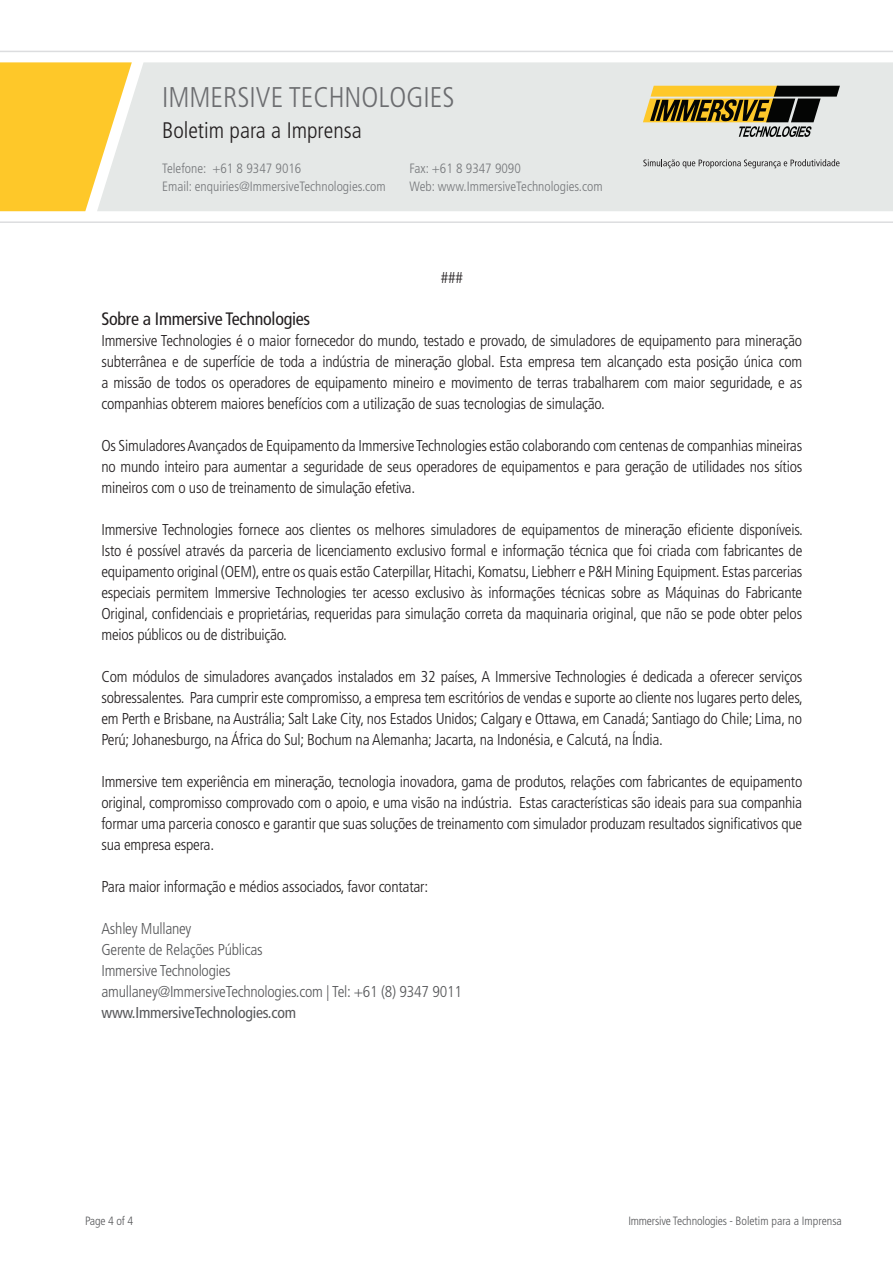
<style>
.page{position:relative;width:893px;height:1263px;background:#fff}
.page>*{position:absolute;margin:0;border:0;box-sizing:border-box;transform-origin:0 0}
.t1{font:300 condensed 28.5px "Frutiger LT Std";color:#6c6d70}
.t2{font:300 condensed 22.5px "Frutiger LT Std";color:#231f20}
.t3{font:condensed 18px "Frutiger LT Std";letter-spacing:-.015em;color:#231f20}
.t4{font:300 condensed 15.75px/21px "Frutiger LT Std";letter-spacing:-.015em;color:#231f20;text-align:justify}
.t5{font:300 condensed 15.75px/21px "Frutiger LT Std";letter-spacing:-.015em;color:#57585a}
.t6{font:condensed 15.75px "Frutiger LT Std";letter-spacing:-.015em;color:#57585a}
.t7{font:300 condensed 13.5px "Frutiger LT Std";color:#76787b}
.t8{font:300 condensed 12px "Frutiger LT Std";letter-spacing:-.015em;color:#57585a}
</style>
<div class="page">
<div style="left:0;top:62px;width:97px;height:149px;background:#fec829"></div>
<div style="left:97px;top:62px;width:796px;height:149px;background:#e5e8e7"></div>
<hr style="left:0;top:51px;width:893px;height:1px;background:#dcdddf">
<hr style="left:0;top:221px;width:893px;height:2px;background:#dcdddf">
<svg style="left:643px;top:86px;width:197px;height:51px;background:#9b8d61"></svg>
<svg style="left:643px;top:159px;width:196px;height:9px;background:#b9baba"></svg>
<h1 class="t1" style="left:162px;top:81px;width:294px">IMMERSIVE TECHNOLOGIES</h1>
<h2 class="t2" style="left:162px;top:118px;width:201px">Boletim para a Imprensa</h2>
<p class="t7" style="left:162px;top:161px;width:141px">Telefone: +61 8 9347 9016</p>
<p class="t7" style="left:410px;top:161px;width:113px">Fax: +61 8 9347 9090</p>
<p class="t7" style="left:162px;top:179px;width:225px">Email: enquiries@ImmersiveTechnologies.com</p>
<p class="t7" style="left:410px;top:179px;width:194px">Web: www.ImmersiveTechnologies.com</p>
<h2 class="t2" style="left:162px;top:118px;width:121px">Media Rele se</h2>
<p class="t7" style="left:162px;top:161px;width:131px">Phone: +61 8 9347 9016</p>
<p class="t4" style="left:441px;top:267px;width:24px">###</p>
<p class="t3" style="left:101px;top:308px;width:210px">Sobre a Immersive Technologies</p>
<p class="t4" style="left:101px;top:330px;width:702px">Immersive Technologies é o maior fornecedor do mundo, testado e provado, de simuladores de equipamento para mineração subterrânea e de superfície de toda a indústria de mineração global. Esta empresa tem alcançado esta posição única com a missão de todos os operadores de equipamento mineiro e movimento de terras trabalharem com maior seguridade, e as companhias obterem maiores benefícios com a utilização de suas tecnologias de simulação.</p>
<p class="t4" style="left:101px;top:435px;width:702px">Os Simuladores Avançados de Equipamento da Immersive Technologies estão colaborando com centenas de companhias mineiras no mundo inteiro para aumentar a seguridade de seus operadores de equipamentos e para geração de utilidades nos sítios mineiros com o uso de treinamento de simulação efetiva.</p>
<p class="t4" style="left:101px;top:519px;width:703px">Immersive Technologies fornece aos clientes os melhores simuladores de equipamentos de mineração eficiente disponíveis.<br>Isto é possível através da parceria de licenciamento exclusivo formal e informação técnica que foi criada com fabricantes de equipamento original (OEM), entre os quais estão Caterpillar, Hitachi, Komatsu, Liebherr e P&amp;H Mining Equipment. Estas parcerias especiais permitem Immersive Technologies ter acesso exclusivo às informações técnicas sobre as Máquinas do Fabricante Original, confidenciais e proprietárias, requeridas para simulação correta da maquinaria original, que não se pode obter pelos meios públicos ou de distribuição.</p>
<p class="t4" style="left:101px;top:666px;width:703px">Com módulos de simuladores avançados instalados em 32 países, A Immersive Technologies é dedicada a oferecer serviços sobressalentes. Para cumprir este compromisso, a empresa tem escritórios de vendas e suporte ao cliente nos lugares perto deles, em Perth e Brisbane, na Austrália; Salt Lake City, nos Estados Unidos; Calgary e Ottawa, em Canadá; Santiago do Chile; Lima, no Perú; Johanesburgo, na África do Sul; Bochum na Alemanha; Jacarta, na Indonésia, e Calcutá, na Índia.</p>
<p class="t4" style="left:101px;top:771px;width:702px">Immersive tem experiência em mineração, tecnologia inovadora, gama de produtos, relações com fabricantes de equipamento original, compromisso comprovado com o apoio, e uma visão na indústria. Estas características são ideais para sua companhia formar uma parceria conosco e garantir que suas soluções de treinamento com simulador produzam resultados significativos que sua empresa espera.</p>
<p class="t4" style="left:101px;top:876px;width:328px">Para maior informação e médios associados, favor contatar:</p>
<p class="t5" style="left:101px;top:918px;width:362px">Ashley Mullaney<br>Gerente de Relações Públicas<br>Immersive Technologies<br>amullaney@ImmersiveTechnologies.com | Tel: +61 (8) 9347 9011</p>
<p class="t6" style="left:101px;top:1003px;width:196px">www.ImmersiveTechnologies.com</p>
<p class="t8" style="left:85px;top:1214px;width:50px">Page 4 of 4</p>
<p class="t8" style="left:628px;top:1214px;width:215px">Immersive Technologies - Boletim para a Imprensa</p>
</div>
